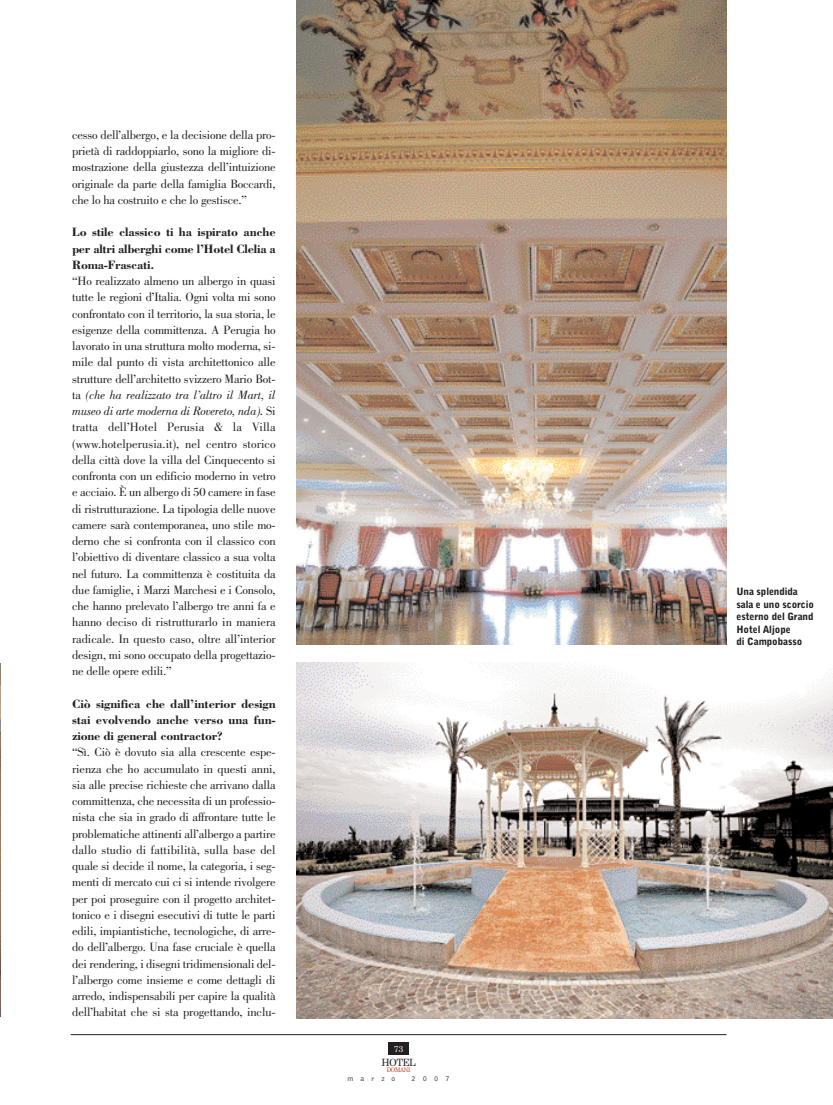
<style>
.page{position:relative;width:833px;height:1105px;background:#fff}
.page>*{position:absolute;margin:0;border:0;box-sizing:border-box;transform-origin:0 0}
.t1{font:12.5px/16.2px "Bodoni";letter-spacing:-.015em;color:#231f20;text-align:justify}
.t2{font:700 12.5px/16.2px "Bodoni";letter-spacing:-.02em;color:#231f20;text-align:justify}
.t3{font:900 10px/12.5px "Bell Gothic";letter-spacing:-.01em;color:#231f20}
.t4{font:10px "Century Schoolbook";letter-spacing:-.055em;color:#231f20}
.t5{font:8.75px "Century Schoolbook";color:#fff}
.t6{font:300 7.5px "Bell Gothic";letter-spacing:.945em;color:#231f20}
.t7{font:6.25px "Century Schoolbook";letter-spacing:-.045em;color:#bb3a17;scale:.9 1}
.s1{font-style:italic}
</style>
<div class="page">
<div style="left:388px;top:1043px;width:21px;height:12px;background:#231f20"></div>
<hr style="left:71px;top:1034px;width:655px;height:1px;background:#231f20">
<img style="left:0;top:664px;width:1px;height:352px">
<img style="left:296px;top:663px;width:536px;height:356px">
<img style="left:296px;top:0;width:430px;height:645px">
<p class="t1" style="left:72px;top:128px;width:205px">cesso dell’albergo, e la decisione della pro&shy;prietà di raddoppiarlo, sono la migliore di&shy;mostrazione della giustezza dell’intuizione originale da parte della famiglia Boccardi, che lo ha costruito e che lo gestisce.”</p>
<p class="t2" style="left:72px;top:225px;width:205px">Lo stile classico ti ha ispirato anche per altri alberghi come l’Hotel Clelia a Roma-Frascati.</p>
<p class="t1" style="left:72px;top:274px;width:205px">“Ho realizzato almeno un albergo in quasi tutte le regioni d’Italia. Ogni volta mi sono confrontato con il territorio, la sua storia, le esigenze della committenza. A Perugia ho lavorato in una struttura molto moderna, si&shy;mile dal punto di vista architettonico alle strutture dell’architetto svizzero Mario Bot&shy;ta <span class="s1">(che ha realizzato tra l’altro il Mart, il museo di arte moderna di Rovereto, nda).</span> Si tratta dell’Hotel Perusia &amp; la Villa (www.hotelperusia.it), nel centro storico della città dove la villa del Cinquecento si confronta con un edificio moderno in vetro e acciaio. È un albergo di 50 camere in fase di ristrutturazione. La tipologia delle nuove camere sarà contemporanea, uno stile mo&shy;derno che si confronta con il classico con l’obiettivo di diventare classico a sua volta nel futuro. La committenza è costituita da due famiglie, i Marzi Marchesi e i Consolo, che hanno prelevato l’albergo tre anni fa e hanno deciso di ristrutturarlo in maniera radicale. In questo caso, oltre all’interior design, mi sono occupato della progettazio&shy;ne delle opere edili.”</p>
<p class="t2" style="left:72px;top:696px;width:205px">Ciò significa che dall’interior design stai evolvendo anche verso una fun&shy;zione di general contractor?</p>
<p class="t1" style="left:72px;top:745px;width:205px">“Sì. Ciò è dovuto sia alla crescente espe&shy;rienza che ho accumulato in questi anni, sia alle precise richieste che arrivano dalla committenza, che necessita di un professio&shy;nista che sia in grado di affrontare tutte le problematiche attinenti all’albergo a partire dallo studio di fattibilità, sulla base del quale si decide il nome, la categoria, i seg&shy;menti di mercato cui ci si intende rivolgere per poi proseguire con il progetto architet&shy;tonico e i disegni esecutivi di tutte le parti edili, impiantistiche, tecnologiche, di arre&shy;do dell’albergo. Una fase cruciale è quella dei rendering, i disegni tridimensionali del&shy;l’albergo come insieme e come dettagli di arredo, indispensabili per capire la qualità dell’habitat che si sta progettando, inclu-</p>
<p class="t5" style="left:394px;top:1046px;width:11px">73</p>
<p class="t4" style="left:381px;top:1058px;width:36px">HOTEL</p>
<p class="t7" style="left:387px;top:1067px;width:28px">DOMANI</p>
<p class="t6" style="left:347px;top:1075px;width:49px">marzo</p>
<p class="t6" style="left:411px;top:1075px;width:39px">2007</p>
<p class="t3" style="left:736px;top:586px;width:79px">Una splendida sala e uno scorcio esterno del Grand<br>Hotel Aljope<br>di Campobasso</p>
</div>
